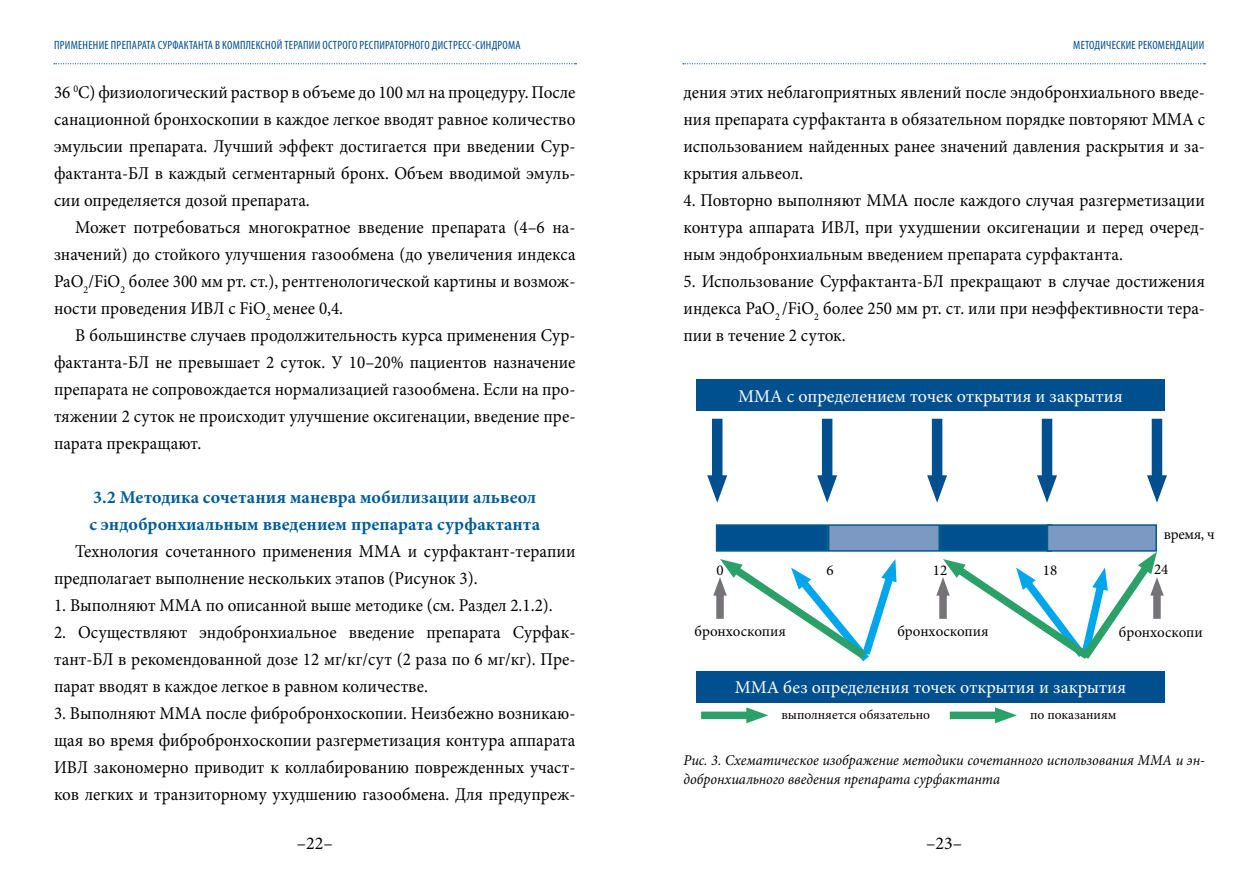
<style>
.page{position:relative;width:1259px;height:893px;background:#fff}
.page>*{position:absolute;margin:0;border:0;box-sizing:border-box;transform-origin:0 0}
.t1{font:18px/27px "Minion Pro";color:#000;text-align:justify;scale:.95 1}
.t2{font:700 18px/27px "Minion Pro";color:#005c98}
.t3{font:18px "Minion Pro";color:#fff}
.t4{font:18px "Minion Pro";color:#000}
.t5{font:italic 15px/19.5px "Minion Pro";color:#000;scale:.95 1}
.t6{font:15px "Minion Pro";color:#000}
.t7{font:13.5px "Minion Pro";color:#000}
.t8{font:condensed 12px "Myriad Pro";letter-spacing:.02em;color:#004f8e}
</style>
<div class="page">
<svg style="left:54px;top:63px;width:522px;height:1px"></svg>
<svg style="left:683px;top:63px;width:522px;height:1px"></svg>
<div style="left:696px;top:379px;width:469px;height:32px;background:#004f8e"></div>
<div style="left:696px;top:671px;width:469px;height:32px;background:#004f8e"></div>
<div style="left:712px;top:419px;width:10px;height:68px;background:#004f8e"></div>
<svg style="left:707px;top:475px;width:20px;height:28px"></svg>
<div style="left:822px;top:419px;width:10px;height:68px;background:#004f8e"></div>
<svg style="left:817px;top:475px;width:20px;height:28px"></svg>
<div style="left:932px;top:419px;width:10px;height:68px;background:#004f8e"></div>
<svg style="left:927px;top:475px;width:20px;height:28px"></svg>
<div style="left:1041px;top:419px;width:11px;height:68px;background:#004f8e"></div>
<svg style="left:1037px;top:475px;width:20px;height:28px"></svg>
<div style="left:1151px;top:419px;width:11px;height:68px;background:#004f8e"></div>
<svg style="left:1147px;top:475px;width:20px;height:28px"></svg>
<div style="left:716px;top:524px;width:112px;height:28px;background:#004f8e;border:2px solid #005b89"></div>
<div style="left:940px;top:524px;width:112px;height:28px;background:#004f8e;border:2px solid #005b89"></div>
<div style="left:828px;top:524px;width:112px;height:28px;background:#7c99c4;border:2px solid #005b89"></div>
<div style="left:1046px;top:524px;width:111px;height:28px;background:#7c99c4;border:2px solid #005b89"></div>
<svg style="left:713px;top:559px;width:184px;height:103px"></svg>
<svg style="left:936px;top:552px;width:227px;height:107px"></svg>
<div style="left:701px;top:712px;width:54px;height:7px;background:#2ba169"></div>
<svg style="left:746px;top:707px;width:22px;height:16px"></svg>
<div style="left:949px;top:712px;width:55px;height:7px;background:#2ba169"></div>
<svg style="left:995px;top:707px;width:22px;height:16px"></svg>
<p class="t8" style="left:54px;top:37px;width:468px">ПРИМЕНЕНИЕ ПРЕПАРАТА СУРФАКТАНТА В КОМПЛЕКСНОЙ ТЕРАПИИ ОСТРОГО РЕСПИРАТОРНОГО ДИСТРЕСС-СИНДРОМА</p>
<p class="t8" style="left:1073px;top:37px;width:132px">МЕТОДИЧЕСКИЕ РЕКОМЕНДАЦИИ</p>
<p class="t1" style="left:54px;top:79px;width:550px">36 <sup>0</sup>С) физиологический раствор в объеме до 100 мл на процедуру. После санационной бронхоскопии в каждое легкое вводят равное количество эмульсии препарата. Лучший эффект достигается при введении Сур&shy;фактанта-БЛ в каждый сегментарный бронх. Объем вводимой эмуль&shy;сии определяется дозой препарата.</p>
<p class="t1" style="left:54px;top:214px;width:550px;text-indent:21px">Может потребоваться многократное введение препарата (4–6 на&shy;значений) до стойкого улучшения газообмена (до увеличения индекса PaO<sub>2</sub>/FiO<sub>2</sub> более 300 мм рт. ст.), рентгенологической картины и возмож&shy;ности проведения ИВЛ с FiO<sub>2</sub> менее 0,4.</p>
<p class="t1" style="left:54px;top:322px;width:550px;text-indent:21px">В большинстве случаев продолжительность курса применения Сур&shy;фактанта-БЛ не превышает 2 суток. У 10–20% пациентов назначение препарата не сопровождается нормализацией газообмена. Если на про&shy;тяжении 2 суток не происходит улучшение оксигенации, введение пре&shy;парата прекращают.</p>
<p class="t2" style="left:89px;top:484px;width:452px">3.2 Методика сочетания маневра мобилизации альвеол с эндобронхиальным введением препарата сурфактанта</p>
<p class="t1" style="left:54px;top:538px;width:550px;text-indent:21px">Технология сочетанного применения ММА и сурфактант-терапии предполагает выполнение нескольких этапов (Рисунок 3).</p>
<p class="t1" style="left:54px;top:592px;width:526px">1. Выполняют ММА по описанной выше методике (см. Раздел 2.1.2).</p>
<p class="t1" style="left:54px;top:619px;width:550px">2. Осуществляют эндобронхиальное введение препарата Cурфак&shy;тант-БЛ в рекомендованной дозе 12 мг/кг/сут (2 раза по 6 мг/кг). Пре&shy;парат вводят в каждое легкое в равном количестве.</p>
<p class="t1" style="left:54px;top:700px;width:550px">3. Выполняют ММА после фибробронхоскопии. Неизбежно возникаю&shy;щая во время фибробронхоскопии разгерметизация контура аппарата ИВЛ закономерно приводит к коллабированию поврежденных участ&shy;ков легких и транзиторному ухудшению газообмена. Для предупреж-</p>
<p class="t1" style="left:683px;top:79px;width:550px">дения этих неблагоприятных явлений после эндобронхиального введе&shy;ния препарата сурфактанта в обязательном порядке повторяют ММА с использованием найденных ранее значений давления раскрытия и за&shy;крытия альвеол.</p>
<p class="t1" style="left:683px;top:187px;width:550px">4. Повторно выполняют ММА после каждого случая разгерметизации контура аппарата ИВЛ, при ухудшении оксигенации и перед очеред&shy;ным эндобронхиальным введением препарата сурфактанта.</p>
<p class="t1" style="left:683px;top:268px;width:550px">5. Использование Сурфактанта-БЛ прекращают в случае достижения индекса PaO<sub>2</sub> /FiO<sub>2</sub> более 250 мм рт. ст. или при неэффективности тера&shy;пии в течение 2 суток.</p>
<p class="t3" style="left:738px;top:384px;width:386px">ММА с определением точек открытия и закрытия</p>
<p class="t6" style="left:1163px;top:524px;width:53px">время, ч</p>
<p class="t6" style="left:716px;top:560px;width:9px">0</p>
<p class="t6" style="left:826px;top:560px;width:9px">6</p>
<p class="t6" style="left:933px;top:560px;width:16px">12</p>
<p class="t6" style="left:1042px;top:560px;width:16px">18</p>
<p class="t6" style="left:1154px;top:559px;width:16px">24</p>
<p class="t6" style="left:694px;top:621px;width:93px">бронхоскопия</p>
<p class="t6" style="left:897px;top:621px;width:93px">бронхоскопия</p>
<p class="t6" style="left:1119px;top:623px;width:93px">бронхоскопия</p>
<p class="t3" style="left:734px;top:675px;width:393px">ММА без определения точек открытия и закрытия</p>
<p class="t7" style="left:781px;top:705px;width:150px">выполняется обязательно</p>
<p class="t7" style="left:1030px;top:705px;width:88px">по показаниям</p>
<p class="t5" style="left:683px;top:750px;width:550px">Рис. 3. Схематическое изображение методики сочетанного использования ММА и эн&shy;добронхиального введения препарата сурфактанта</p>
<p class="t4" style="left:297px;top:832px;width:37px">–22–</p>
<p class="t4" style="left:926px;top:832px;width:38px">–23–</p>
</div>
